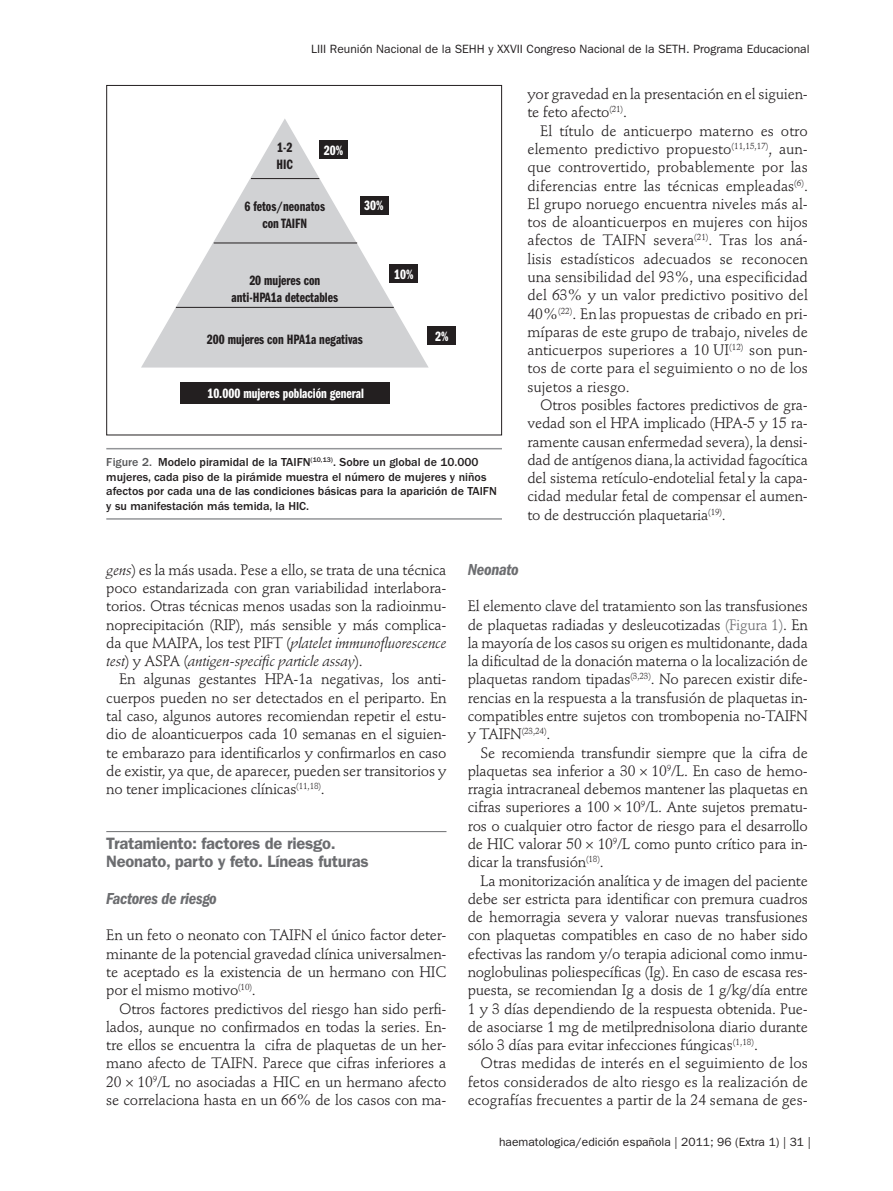
<style>
.page{position:relative;width:893px;height:1191px;background:#fff}
.page>*{position:absolute;margin:0;border:0;box-sizing:border-box;transform-origin:0 0}
.ladillo{font:600 16.5px/18.3px "ITC Franklin Gothic Std";letter-spacing:-.015em;color:#6c6d70}
.subladillo{font:16.5px "ITC Franklin Gothic Std Dm Cd It";letter-spacing:-.015em;color:#6c6d70}
.texto_general{font:15px/18.3px "Stempel Schneidler Std";letter-spacing:-.015em;color:#231f20;text-align:justify}
.texto_general-primer{font:15px/18.3px "Stempel Schneidler Std";letter-spacing:-.015em;color:#231f20;text-align:justify}
.t1{font:14.1px/16.8px "ITC Franklin Gothic Std Dm Cp";color:#231f20;text-align:center}
.t2{font:14.1px "ITC Franklin Gothic Std Dm Cp";color:#fff}
.pie_de_foto{font:500 12px/14.4px "ITC Franklin Gothic Std";color:#231f20}
.t3{font:12px "ITC Franklin Gothic Std";color:#231f20}
.s1{color:#57585a}
.s2{font-style:italic}
.s3{color:#6c6d70}
</style>
<div class="page">
<hr style="left:106px;top:831px;width:340px;height:1px;background:#6c6d70">
<hr style="left:106px;top:448px;width:396px;height:1px;background:#939598">
<hr style="left:106px;top:518px;width:396px;height:1px;background:#939598">
<svg style="left:141px;top:119px;width:287px;height:248px;fill:#d1d2d4"></svg>
<hr style="left:176px;top:307px;width:218px;height:1px;background:#231f20">
<hr style="left:251px;top:178px;width:68px;height:1px;background:#231f20">
<hr style="left:214px;top:243px;width:143px;height:1px;background:#231f20">
<div style="left:180px;top:382px;width:209px;height:22px;background:#231f20"></div>
<div style="left:319px;top:140px;width:28px;height:19px;background:#231f20"></div>
<div style="left:360px;top:196px;width:28px;height:19px;background:#231f20"></div>
<div style="left:390px;top:264px;width:28px;height:19px;background:#231f20"></div>
<div style="left:427px;top:326px;width:28px;height:19px;background:#231f20"></div>
<div style="left:106px;top:85px;width:396px;height:350px;border:1px solid #231f20"></div>
<p class="t3" style="left:311px;top:42px;width:500px">LIII Reunión Nacional de la SEHH y XXVII Congreso Nacional de la SETH. Programa Educacional</p>
<p class="t1" style="left:277px;top:139px;width:18px;text-align:left">1-2<br>HIC</p>
<p class="t1" style="left:245px;top:198px;width:82px">6 fetos/neonatos con TAIFN</p>
<p class="t2" style="left:324px;top:142px;width:21px">20%</p>
<p class="t2" style="left:364px;top:198px;width:21px">30%</p>
<p class="t1" style="left:232px;top:272px;width:108px">20 mujeres con anti-HPA1a detectables</p>
<p class="t1" style="left:207px;top:331px;width:157px">200 mujeres con HPA1a negativas</p>
<p class="t2" style="left:394px;top:266px;width:21px">10%</p>
<p class="t2" style="left:207px;top:386px;width:158px">10.000 mujeres población general</p>
<p class="t2" style="left:435px;top:329px;width:15px">2%</p>
<p class="pie_de_foto" style="left:106px;top:455px;width:392px"><span class="s1">Figure 2.</span> Modelo piramidal de la TAIFN<sup>(10,13)</sup>. Sobre un global de 10.000 mujeres, cada piso de la pirámide muestra el número de mujeres y niños afectos por cada una de las condiciones básicas para la aparición de TAIFN y su manifestación más temida, la HIC.</p>
<p class="texto_general" style="left:527px;top:85px;width:282px">yor gravedad en la presentación en el siguien&shy;te feto afecto<sup>(21)</sup>.</p>
<p class="texto_general" style="left:527px;top:122px;width:282px;text-indent:13px">El título de anticuerpo materno es otro elemento predictivo propuesto<sup>(11,15,17)</sup>, aun&shy;que controvertido, probablemente por las diferencias entre las técnicas empleadas<sup>(6)</sup>.<br>El grupo noruego encuentra niveles más al&shy;tos de aloanticuerpos en mujeres con hijos afectos de TAIFN severa<sup>(21)</sup>. Tras los aná&shy;lisis estadísticos adecuados se reconocen una sensibilidad del 93%, una especificidad del 63% y un valor predictivo positivo del 40%<sup>(22)</sup>. En las propuestas de cribado en pri&shy;míparas de este grupo de trabajo, niveles de anticuerpos superiores a 10 UI<sup>(12)</sup> son pun&shy;tos de corte para el seguimiento o no de los sujetos a riesgo.</p>
<p class="texto_general" style="left:527px;top:396px;width:282px;text-indent:13px">Otros posibles factores predictivos de gra&shy;vedad son el HPA implicado (HPA-5 y 15 ra&shy;ramente causan enfermedad severa), la densi&shy;dad de antígenos diana,la actividad fagocítica del sistema retículo-endotelial fetaly la capa&shy;cidad medular fetal de compensar el aumen&shy;to de destrucción plaquetaria<sup>(19)</sup>.</p>
<p class="texto_general" style="left:106px;top:560px;width:342px"><span class="s2">gens</span>) es la más usada. Pese a ello, se trata de una técnica poco estandarizada con gran variabilidad interlabora&shy;torios. Otras técnicas menos usadas son la radioinmu&shy;noprecipitación (RIP), más sensible y más complica&shy;da que MAIPA, los test PIFT (<span class="s2">platelet immunofluorescence test</span>) y ASPA (<span class="s2">antigen-specific particle assay</span>).</p>
<p class="texto_general" style="left:106px;top:670px;width:342px;text-indent:13px">En algunas gestantes HPA-1a negativas, los anti&shy;cuerpos pueden no ser detectados en el periparto. En tal caso, algunos autores recomiendan repetir el estu&shy;dio de aloanticuerpos cada 10 semanas en el siguien&shy;te embarazo para identificarlos y confirmarlos en caso de existir, ya que, de aparecer, pueden ser transitorios y no tener implicaciones clínicas<sup>(11,18)</sup>.</p>
<p class="ladillo" style="left:106px;top:834px;width:264px">Tratamiento: factores de riesgo.<br>Neonato, parto y feto. Líneas futuras</p>
<p class="subladillo" style="left:106px;top:889px;width:112px">Factores de riesgo</p>
<p class="texto_general-primer" style="left:106px;top:926px;width:342px">En un feto o neonato con TAIFN el único factor deter&shy;minante de la potencial gravedad clínica universalmen&shy;te aceptado es la existencia de un hermano con HIC por el mismo motivo<sup>(10)</sup>.</p>
<p class="texto_general" style="left:106px;top:999px;width:342px;text-indent:13px">Otros factores predictivos del riesgo han sido perfi&shy;lados, aunque no confirmados en todas la series. En&shy;tre ellos se encuentra la cifra de plaquetas de un her&shy;mano afecto de TAIFN. Parece que cifras inferiores a 20 × 10<sup>9</sup>/L no asociadas a HIC en un hermano afecto se correlaciona hasta en un 66% de los casos con ma-</p>
<p class="subladillo" style="left:468px;top:560px;width:53px">Neonato</p>
<p class="texto_general-primer" style="left:468px;top:597px;width:342px">El elemento clave del tratamiento son las transfusiones de plaquetas radiadas y desleucotizadas <span class="s3">(Figura 1)</span>. En la mayoría de los casos su origen es multidonante, dada la dificultad de la donación materna o la localización de plaquetas random tipadas<sup>(3,23)</sup>. No parecen existir dife&shy;rencias en la respuesta a la transfusión de plaquetas in&shy;compatibles entre sujetos con trombopenia no-TAIFN y TAIFN<sup>(23,24)</sup>.</p>
<p class="texto_general" style="left:468px;top:743px;width:342px;text-indent:13px">Se recomienda transfundir siempre que la cifra de plaquetas sea inferior a 30 × 10<sup>9</sup>/L. En caso de hemo&shy;rragia intracraneal debemos mantener las plaquetas en cifras superiores a 100 × 10<sup>9</sup>/L. Ante sujetos prematu&shy;ros o cualquier otro factor de riesgo para el desarrollo de HIC valorar 50 × 10<sup>9</sup>/L como punto crítico para in&shy;dicar la transfusión<sup>(18)</sup>.</p>
<p class="texto_general" style="left:468px;top:871px;width:342px;text-indent:13px">La monitorización analítica y de imagen del paciente debe ser estricta para identificar con premura cuadros de hemorragia severa y valorar nuevas transfusiones con plaquetas compatibles en caso de no haber sido efectivas las random y/o terapia adicional como inmu&shy;noglobulinas poliespecíficas (Ig). En caso de escasa res&shy;puesta, se recomiendan Ig a dosis de 1 g/kg/día entre 1 y 3 días dependiendo de la respuesta obtenida. Pue&shy;de asociarse 1 mg de metilprednisolona diario durante sólo 3 días para evitar infecciones fúngicas<sup>(1,18)</sup>.</p>
<p class="texto_general" style="left:468px;top:1054px;width:342px;text-indent:13px">Otras medidas de interés en el seguimiento de los fetos considerados de alto riesgo es la realización de ecografías frecuentes a partir de la 24 semana de ges-</p>
<p class="t3" style="left:499px;top:1135px;width:313px">haematologica/edición española | 2011; 96 (Extra 1) | 31 |</p>
</div>
